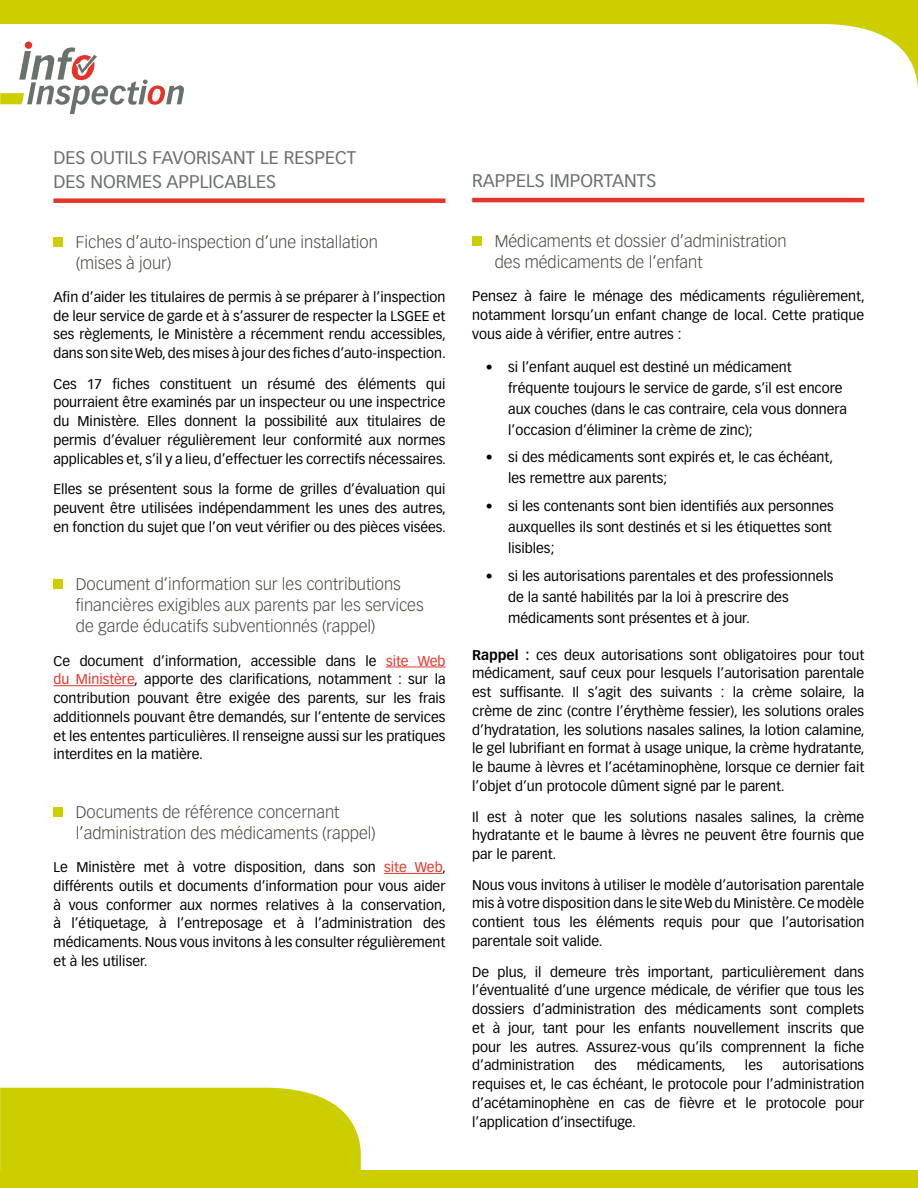
<style>
.page{position:relative;width:918px;height:1188px;background:#fff}
.page>*{position:absolute;margin:0;border:0;box-sizing:border-box;transform-origin:0 0}
.Titre{font:18px/24px "Vectora LT Std";color:#68726a}
.sous-titre{font:300 16.5px/21px "Vectora LT Std";color:#464c3e}
.Courant{font:13.8px/18.8px "Vectora LT Std";color:#000;text-align:justify}
.Titre-2{font:13.8px/21px "Vectora LT Std";color:#000}
.s1{color:#e63329}
.s2{font-weight:700}
</style>
<div class="page">
<div style="left:0;top:1170px;width:918px;height:18px;background:#cdce00"></div>
<hr style="left:386px;top:667px;width:60px;height:1px;background:#e63329">
<hr style="left:53px;top:685px;width:81px;height:1px;background:#e63329">
<hr style="left:384px;top:873px;width:58px;height:1px;background:#e63329">
<div style="left:53px;top:198px;width:392px;height:5px;background:#e63329"></div>
<div style="left:53px;top:237px;width:10px;height:9px;background:#cdce00"></div>
<div style="left:53px;top:580px;width:10px;height:9px;background:#cdce00"></div>
<div style="left:53px;top:807px;width:10px;height:10px;background:#cdce00"></div>
<div style="left:0;top:0;width:918px;height:24px;background:#cdce00"></div>
<svg style="left:826px;top:24px;width:92px;height:64px"></svg>
<svg style="left:0;top:41px;width:184px;height:73px"></svg>
<hr style="left:472px;top:198px;width:392px;height:4px;background:#e63329">
<div style="left:472px;top:236px;width:10px;height:10px;background:#cdce00"></div>
<div style="left:0;top:1088px;width:361px;height:82px;background:#cdce00"></div>
<p class="Titre" style="left:53px;top:145px;width:304px">DES OUTILS FAVORISANT LE RESPECT<br>DES NORMES APPLICABLES</p>
<p class="sous-titre" style="left:76px;top:231px;width:304px">Fiches d’auto-inspection d’une installation (mises à jour)</p>
<p class="Courant" style="left:53px;top:288px;width:394px">Afin d’aider les titulaires de permis à se préparer à l’inspection de leur service de garde et à s’assurer de respecter la LSGEE et ses règlements, le Ministère a récemment rendu accessibles, dans son site Web, des mises à jour des fiches d’auto-inspection.</p>
<p class="Courant" style="left:53px;top:375px;width:394px">Ces 17 fiches constituent un résumé des éléments qui pourraient être examinés par un inspecteur ou une inspectrice du Ministère. Elles donnent la possibilité aux titulaires de permis d’évaluer régulièrement leur conformité aux normes applicables et, s’il y a lieu, d’effectuer les correctifs nécessaires.</p>
<p class="Courant" style="left:53px;top:480px;width:394px">Elles se présentent sous la forme de grilles d’évaluation qui peuvent être utilisées indépendamment les unes des autres, en fonction du sujet que l’on veut vérifier ou des pièces visées.</p>
<p class="sous-titre" style="left:76px;top:574px;width:349px">Document d’information sur les contributions financières exigibles aux parents par les services de garde éducatifs subventionnés (rappel)</p>
<p class="Courant" style="left:53px;top:651px;width:394px">Ce document d’information, accessible dans le <span class="s1">site Web du Ministère</span>, apporte des clarifications, notamment : sur la contribution pouvant être exigée des parents, sur les frais additionnels pouvant être demandés, sur l’entente de services et les ententes particulières. Il renseigne aussi sur les pratiques interdites en la matière.</p>
<p class="sous-titre" style="left:76px;top:802px;width:301px">Documents de référence concernant l’administration des médicaments (rappel)</p>
<p class="Courant" style="left:53px;top:858px;width:394px">Le Ministère met à votre disposition, dans son <span class="s1">site Web</span>, différents outils et documents d’information pour vous aider à vous conformer aux normes relatives à la conservation, à l’étiquetage, à l’entreposage et à l’administration des médicaments. Nous vous invitons à les consulter régulièrement et à les utiliser.</p>
<p class="Titre" style="left:472px;top:169px;width:186px">RAPPELS IMPORTANTS</p>
<p class="sous-titre" style="left:495px;top:231px;width:293px">Médicaments et dossier d’administration des médicaments de l’enfant</p>
<p class="Courant" style="left:472px;top:287px;width:394px">Pensez à faire le ménage des médicaments régulièrement, notamment lorsqu’un enfant change de local. Cette pratique vous aide à vérifier, entre autres :</p>
<p class="Titre-2" style="left:508px;top:356px;width:340px;text-indent:-23px">• si l’enfant auquel est destiné un médicament fréquente toujours le service de garde, s’il est encore aux couches (dans le cas contraire, cela vous donnera l’occasion d’éliminer la crème de zinc);</p>
<p class="Titre-2" style="left:508px;top:447px;width:327px;text-indent:-23px">• si des médicaments sont expirés et, le cas échéant, les remettre aux parents;</p>
<p class="Titre-2" style="left:508px;top:496px;width:327px;text-indent:-23px">• si les contenants sont bien identifiés aux personnes auxquelles ils sont destinés et si les étiquettes sont lisibles;</p>
<p class="Titre-2" style="left:508px;top:566px;width:327px;text-indent:-23px">• si les autorisations parentales et des professionnels de la santé habilités par la loi à prescrire des médicaments sont présentes et à jour.</p>
<p class="Courant" style="left:472px;top:645px;width:394px"><span class="s2">Rappel :</span> ces deux autorisations sont obligatoires pour tout médicament, sauf ceux pour lesquels l’autorisation parentale est suffisante. Il s’agit des suivants : la crème solaire, la crème de zinc (contre l’érythème fessier), les solutions orales d’hydratation, les solutions nasales salines, la lotion calamine, le gel lubrifiant en format à usage unique, la crème hydratante, le baume à lèvres et l’acétaminophène, lorsque ce dernier fait l’objet d’un protocole dûment signé par le parent.</p>
<p class="Courant" style="left:472px;top:807px;width:394px">Il est à noter que les solutions nasales salines, la crème hydratante et le baume à lèvres ne peuvent être fournis que par le parent.</p>
<p class="Courant" style="left:472px;top:875px;width:394px">Nous vous invitons à utiliser le modèle d’autorisation parentale mis à votre disposition dans le site Web du Ministère. Ce modèle contient tous les éléments requis pour que l’autorisation parentale soit valide.</p>
<p class="Courant" style="left:472px;top:962px;width:394px">De plus, il demeure très important, particulièrement dans l’éventualité d’une urgence médicale, de vérifier que tous les dossiers d’administration des médicaments sont complets et à jour, tant pour les enfants nouvellement inscrits que pour les autres. Assurez-vous qu’ils comprennent la fiche d’administration</p>
<p class="Courant" style="left:594px;top:1056px;width:24px">des</p>
<p class="Courant" style="left:637px;top:1056px;width:90px">médicaments,</p>
<p class="Courant" style="left:745px;top:1056px;width:19px">les</p>
<p class="Courant" style="left:472px;top:1056px;width:394px;text-indent:310px">autorisations requises et, le cas échéant, le protocole pour l’administration d’acétaminophène en cas de fièvre et le protocole pour l’application d’insectifuge.</p>
</div>
